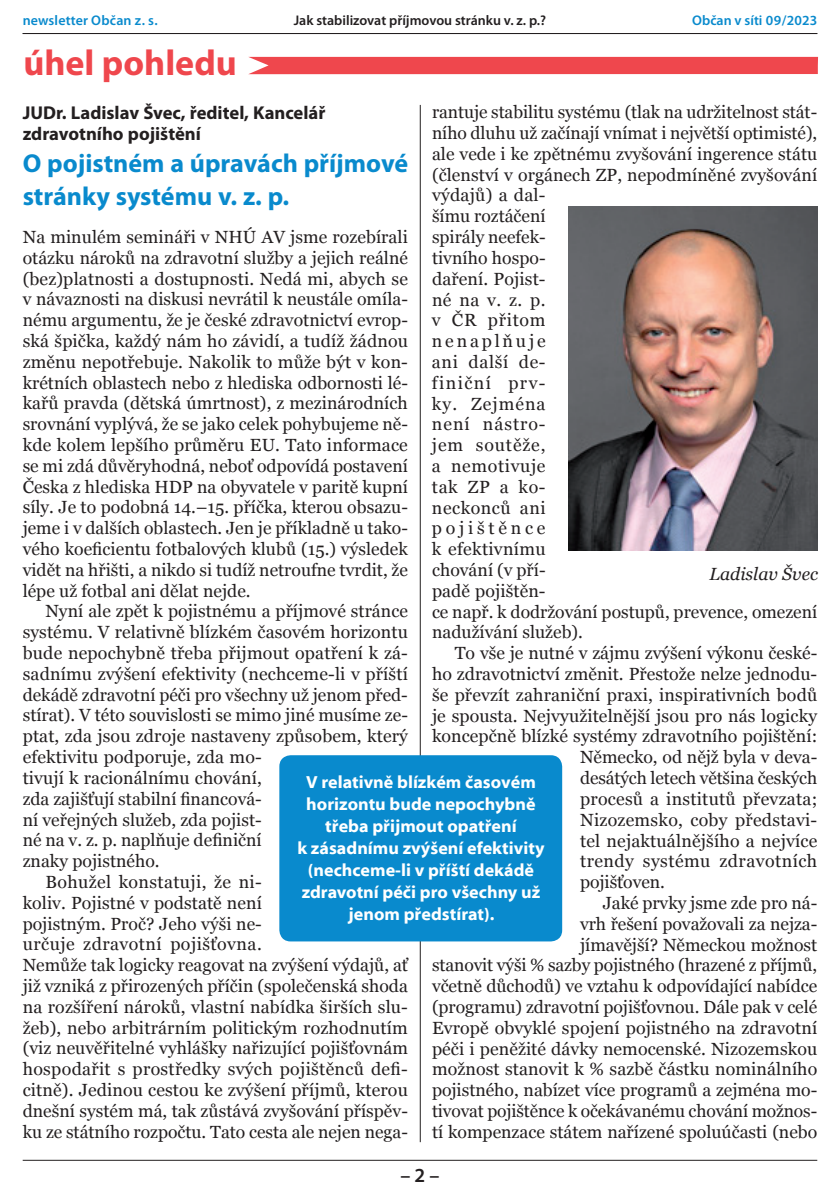
<style>
.page{position:relative;width:840px;height:1191px;background:#fff}
.page>*{position:absolute;margin:0;border:0;box-sizing:border-box;transform-origin:0 0}
.t1{font:700 36px "Myriad Pro";color:#ef474d}
.t2{font:700 26px/32.4px "Myriad Pro";color:#098acd}
.t3{font:600 20px "Myriad Pro";color:#231f20}
.t4{font:700 18.6px/20.8px "Myriad Pro";color:#231f20}
.t5{font:17.6px/20.8px "Georgia";letter-spacing:.005em;color:#231f20;text-align:justify}
.t6{font:17.6px/22px "Myriad Bd Web";color:#fff;text-align:center}
.t7{font:17.6px "Georgia";letter-spacing:.025em;color:#231f20}
.t8{font:italic 17.6px "Georgia";color:#231f20}
.t9{font:600 14px "Myriad Pro";color:#231f20}
.t10{font:600 14px "Myriad Pro";letter-spacing:.01em;color:#098acd}
</style>
<div class="page">
<hr style="left:23px;top:1159px;width:793px;height:1px;background:#231f20">
<hr style="left:23px;top:33px;width:793px;height:1px;background:#231f20">
<hr style="left:419px;top:105px;width:1px;height:1037px;background:#231f20">
<div style="left:249px;top:57px;width:568px;height:17px;background:#ef474d"></div>
<img style="left:568px;top:206px;width:249px;height:344px">
<div style="left:279px;top:755px;width:283px;height:186px;background:#098acd;border-radius:11px"></div>
<p class="t10" style="left:23px;top:12px;width:136px">newsletter Občan z. s.</p>
<p class="t9" style="left:293px;top:12px;width:254px">Jak stabilizovat příjmovou stránku v. z. p.?</p>
<p class="t10" style="left:691px;top:12px;width:126px">Občan v síti 09/2023</p>
<h1 class="t1" style="left:23px;top:40px;width:215px">úhel pohledu</h1>
<p class="t4" style="left:23px;top:102px;width:304px">JUDr. Ladislav Švec, ředitel, Kancelář zdravotního pojištění</p>
<h2 class="t2" style="left:23px;top:146px;width:387px">O pojistném a úpravách příjmové stránky systému v. z. p.</h2>
<p class="t5" style="left:23px;top:226px;width:386px">Na minulém semináři v NHÚ AV jsme rozebírali otázku nároků na zdravotní služby a jejich reálné (bez)platnosti a dostupnosti. Nedá mi, abych se v návaznosti na diskusi nevrátil k neustále omíla&shy;nému argumentu, že je české zdravotnictví evrop&shy;ská špička, každý nám ho závidí, a tudíž žádnou změnu nepotřebuje. Nakolik to může být v kon&shy;krétních oblastech nebo z hlediska odbornosti lé&shy;kařů pravda (dětská úmrtnost), z mezinárodních srovnání vyplývá, že se jako celek pohybujeme ně&shy;kde kolem lepšího průměru EU. Tato informace se mi zdá důvěryhodná, neboť odpovídá postavení Česka z hlediska HDP na obyvatele v paritě kupní síly. Je to podobná 14.–15. příčka, kterou obsazu&shy;jeme i v dalších oblastech. Jen je příkladně u tako&shy;vého koeficientu fotbalových klubů (15.) výsledek vidět na hřišti, a nikdo si tudíž netroufne tvrdit, že lépe už fotbal ani dělat nejde.</p>
<p class="t5" style="left:45px;top:601px;width:364px">Nyní ale zpět k pojistnému a příjmové stránce</p>
<p class="t5" style="left:23px;top:621px;width:386px">systému. V relativně blízkém časovém horizontu</p>
<p class="t5" style="left:23px;top:642px;width:386px">bude nepochybně třeba přijmout opatření k zá-</p>
<p class="t5" style="left:23px;top:663px;width:386px">sadnímu zvýšení efektivity (nechceme-li v příští</p>
<p class="t5" style="left:23px;top:684px;width:386px">dekádě zdravotní péči pro všechny už jenom před-</p>
<p class="t5" style="left:23px;top:705px;width:386px">stírat). V této souvislosti se mimo jiné musíme ze-</p>
<p class="t5" style="left:23px;top:725px;width:386px">ptat, zda jsou zdroje nastaveny způsobem, který</p>
<p class="t5" style="left:23px;top:746px;width:240px">efektivitu podporuje, zda mo-</p>
<p class="t5" style="left:23px;top:767px;width:240px">tivují k racionálnímu chování,</p>
<p class="t5" style="left:23px;top:788px;width:240px">zda zajišťují stabilní financová-</p>
<p class="t5" style="left:23px;top:809px;width:240px">ní veřejných služeb, zda pojist-</p>
<p class="t5" style="left:23px;top:829px;width:240px">né na v. z. p. naplňuje definiční</p>
<p class="t5" style="left:23px;top:850px;width:138px">znaky pojistného.</p>
<p class="t5" style="left:45px;top:871px;width:218px">Bohužel konstatuji, že ni-</p>
<p class="t5" style="left:23px;top:892px;width:240px">koliv. Pojistné v podstatě není</p>
<p class="t5" style="left:23px;top:913px;width:240px">pojistným. Proč? Jeho výši ne-</p>
<p class="t7" style="left:23px;top:934px;width:240px">určuje zdravotní pojišťovna.</p>
<p class="t5" style="left:23px;top:954px;width:386px">Nemůže tak logicky reagovat na zvýšení výdajů, ať</p>
<p class="t5" style="left:23px;top:975px;width:386px">již vzniká z přirozených příčin (společenská shoda</p>
<p class="t5" style="left:23px;top:996px;width:386px">na rozšíření nároků, vlastní nabídka širších slu-</p>
<p class="t5" style="left:23px;top:1017px;width:386px">žeb), nebo arbitrárním politickým rozhodnutím</p>
<p class="t5" style="left:23px;top:1037px;width:386px">(viz neuvěřitelné vyhlášky nařizující pojišťovnám</p>
<p class="t5" style="left:23px;top:1058px;width:386px">hospodařit s prostředky svých pojištěnců defi-</p>
<p class="t5" style="left:23px;top:1079px;width:386px">citně). Jedinou cestou ke zvýšení příjmů, kterou</p>
<p class="t5" style="left:23px;top:1100px;width:386px">dnešní systém má, tak zůstává zvyšování příspěv-</p>
<p class="t5" style="left:23px;top:1121px;width:386px">ku ze státního rozpočtu. Tato cesta ale nejen nega-</p>
<p class="t5" style="left:431px;top:102px;width:386px;text-align:left">rantuje stabilitu systému (tlak na udržitelnost stát&shy;ního dluhu už začínají vnímat i největší optimisté), ale vede i ke zpětnému zvyšování ingerence státu (členství v orgánech ZP, nepodmíněné zvyšování výdajů) a dal-<br>šímu roztáčení<br>spirály neefek-<br>tivního hospo-<br>daření. Pojist-<br>né na v. z. p.<br>v ČR přitom<br>nenaplňuje<br>ani další de-<br>finiční prv-<br>ky. Zejména<br>není nástro-<br>jem soutěže,<br>a nemotivuje<br>tak ZP a ko-<br>neckonců ani<br>pojištěnce<br>k efektivnímu<br>chování (v pří-<br>padě pojištěn-<br>ce např. k dodržování postupů, prevence, omezení nadužívání služeb).</p>
<p class="t5" style="left:454px;top:642px;width:364px">To vše je nutné v zájmu zvýšení výkonu české-</p>
<p class="t5" style="left:432px;top:663px;width:386px">ho zdravotnictví změnit. Přestože nelze jednodu-</p>
<p class="t5" style="left:432px;top:684px;width:386px">še převzít zahraniční praxi, inspirativních bodů</p>
<p class="t5" style="left:432px;top:705px;width:386px">je spousta. Nejvyužitelnější jsou pro nás logicky</p>
<p class="t5" style="left:432px;top:726px;width:386px">koncepčně blízké systémy zdravotního pojištění:</p>
<p class="t5" style="left:579px;top:746px;width:238px">Německo, od nějž byla v deva-</p>
<p class="t5" style="left:579px;top:767px;width:238px">desátých letech většina českých</p>
<p class="t5" style="left:579px;top:788px;width:238px">procesů a institutů převzata;</p>
<p class="t5" style="left:579px;top:809px;width:238px">Nizozemsko, coby představi-</p>
<p class="t5" style="left:579px;top:830px;width:238px">tel nejaktuálnějšího a nejvíce</p>
<p class="t7" style="left:579px;top:851px;width:238px">trendy systému zdravotních</p>
<p class="t5" style="left:579px;top:871px;width:86px">pojišťoven.</p>
<p class="t5" style="left:602px;top:892px;width:216px">Jaké prvky jsme zde pro ná-</p>
<p class="t5" style="left:579px;top:913px;width:238px">vrh řešení považovali za nejza-</p>
<p class="t5" style="left:579px;top:934px;width:238px">jímavější? Německou možnost</p>
<p class="t5" style="left:432px;top:954px;width:386px">stanovit výši % sazby pojistného (hrazené z příjmů,</p>
<p class="t5" style="left:432px;top:975px;width:386px">včetně důchodů) ve vztahu k odpovídající nabídce</p>
<p class="t5" style="left:432px;top:996px;width:386px">(programu) zdravotní pojišťovnou. Dále pak v celé</p>
<p class="t5" style="left:432px;top:1017px;width:386px">Evropě obvyklé spojení pojistného na zdravotní</p>
<p class="t5" style="left:432px;top:1038px;width:386px">péči i peněžité dávky nemocenské. Nizozemskou</p>
<p class="t5" style="left:432px;top:1058px;width:386px">možnost stanovit k % sazbě částku nominálního</p>
<p class="t5" style="left:432px;top:1079px;width:386px">pojistného, nabízet více programů a zejména mo-</p>
<p class="t5" style="left:432px;top:1100px;width:386px">tivovat pojištěnce k očekávanému chování možnos-</p>
<p class="t5" style="left:432px;top:1121px;width:386px">tí kompenzace státem nařízené spoluúčasti (nebo</p>
<p class="t8" style="left:709px;top:563px;width:110px">Ladislav Švec</p>
<p class="t6" style="left:297px;top:771px;width:248px">V relativně blízkém časovém horizontu bude nepochybně třeba přijmout opatření<br>k zásadnímu zvýšení efektivity (nechceme-li v příští dekádě zdravotní péči pro všechny už jenom předstírat).</p>
<p class="t3" style="left:400px;top:1162px;width:40px">– 2 –</p>
</div>
